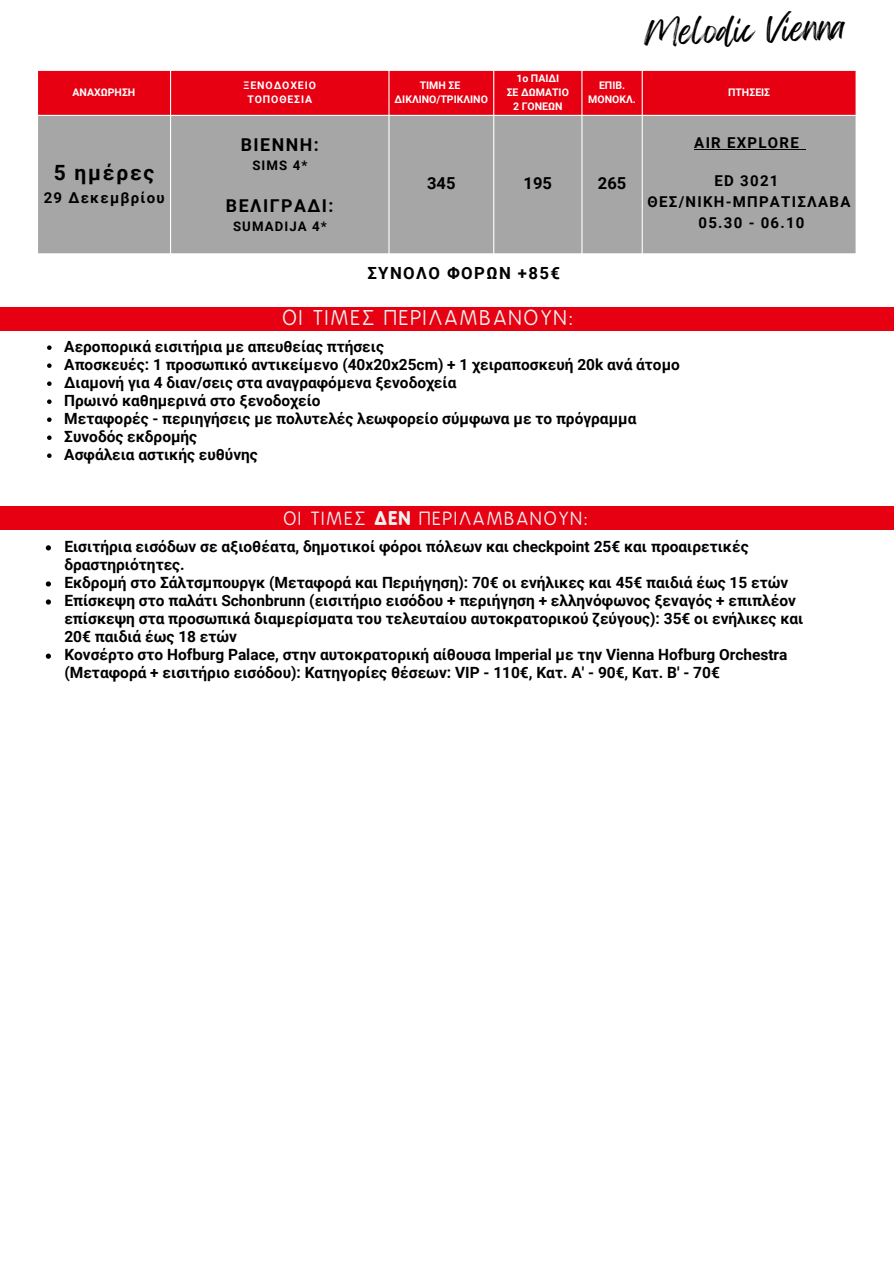
<style>
.page{position:relative;width:894px;height:1264px;background:#fff}
.page>*{position:absolute;margin:0;border:0;box-sizing:border-box;transform-origin:0 0}
.t1{font:29.55px "Feeling Passionate";color:#000}
.t2{font:700 21px "Roboto";letter-spacing:.085em;color:#000}
.t3{font:20.25px "B Preplay";letter-spacing:.085em;color:#efefef}
.t4{font:18px "B Preplay";letter-spacing:.085em;color:#efefef}
.t5{font:700 17.7px "Roboto";letter-spacing:.085em;color:#000}
.t6{font:700 16.8px "Roboto";letter-spacing:.085em;color:#000}
.t7{font:700 16.5px "Roboto";color:#000}
.t8{font:700 15.45px/18px "Roboto";color:#000}
.t9{font:700 15px "Roboto";letter-spacing:.085em;color:#000}
.t10{font:700 13.2px "Roboto";letter-spacing:.085em;color:#000}
.t11{font:700 10.5px "Roboto";color:#fff}
.t12{font:700 10.5px "Roboto";letter-spacing:.085em;color:#fff}
.s1{font-weight:700}
</style>
<div class="page">
<div style="left:38px;top:71px;width:817px;height:44px;background:#e60012"></div>
<div style="left:38px;top:116px;width:817px;height:137px;background:#a6a6a6"></div>
<hr style="left:694px;top:149px;width:105px;height:1px;background:#000">
<div style="left:0;top:307px;width:893px;height:24px;background:#e60012"></div>
<svg style="left:47px;top:345px;width:5px;height:5px"></svg>
<svg style="left:47px;top:363px;width:5px;height:5px"></svg>
<svg style="left:47px;top:381px;width:5px;height:5px"></svg>
<svg style="left:47px;top:399px;width:5px;height:5px"></svg>
<svg style="left:47px;top:417px;width:5px;height:5px"></svg>
<svg style="left:47px;top:435px;width:5px;height:5px"></svg>
<svg style="left:47px;top:453px;width:5px;height:5px"></svg>
<div style="left:0;top:506px;width:893px;height:23px;background:#e60012"></div>
<svg style="left:46px;top:545px;width:5px;height:5px"></svg>
<svg style="left:46px;top:581px;width:5px;height:5px"></svg>
<svg style="left:46px;top:599px;width:5px;height:5px"></svg>
<svg style="left:46px;top:653px;width:5px;height:5px"></svg>
<h1 class="t11" style="left:73px;top:87px;width:64px">ΑΝΑΧΩΡΗΣΗ</h1>
<p class="t2" style="left:54px;top:161px;width:102px">5 ημέρες</p>
<p class="t9" style="left:44px;top:189px;width:122px">29 Δεκεμβρίου</p>
<p class="t12" style="left:243px;top:80px;width:74px">ΞΕΝΟΔΟΧΕΙΟ</p>
<p class="t12" style="left:247px;top:94px;width:66px">ΤΟΠΟΘΕΣΙΑ</p>
<p class="t5" style="left:241px;top:134px;width:79px">ΒΙΕΝΝΗ:</p>
<p class="t10" style="left:252px;top:158px;width:57px">SIMS 4*</p>
<p class="t5" style="left:226px;top:196px;width:109px">ΒΕΛΙΓΡΑΔΙ:</p>
<p class="t10" style="left:233px;top:219px;width:95px">SUMADIJA 4*</p>
<p class="t11" style="left:419px;top:80px;width:42px">ΤΙΜΗ ΣΕ</p>
<p class="t11" style="left:394px;top:94px;width:95px">ΔΙΚΛIΝΟ/ΤΡΙΚΛΙΝΟ</p>
<p class="t11" style="left:516px;top:73px;width:44px">1ο ΠΑΙΔΙ</p>
<p class="t11" style="left:506px;top:87px;width:64px">ΣΕ ΔΩΜΑΤΙΟ</p>
<p class="t11" style="left:513px;top:101px;width:51px">2 ΓΟΝΕΩΝ</p>
<p class="t1" style="left:642px;top:9px;width:204px;rotate:-2deg">Melodic Vienna</p>
<p class="t11" style="left:599px;top:80px;width:28px">ΕΠΙΒ.</p>
<p class="t11" style="left:588px;top:94px;width:49px">ΜΟΝΟΚΛ.</p>
<p class="t11" style="left:727px;top:87px;width:44px">ΠΤΗΣΕΙΣ</p>
<p class="t7" style="left:427px;top:174px;width:30px">345</p>
<p class="t7" style="left:523px;top:174px;width:30px">195</p>
<p class="t7" style="left:597px;top:174px;width:30px">265</p>
<p class="t9" style="left:694px;top:134px;width:106px">AIR EXPLORE</p>
<p class="t9" style="left:714px;top:172px;width:65px">ΕD 3021</p>
<p class="t9" style="left:647px;top:193px;width:204px">ΘΕΣ/ΝΙΚΗ-ΜΠΡΑΤΙΣΛΑΒΑ</p>
<p class="t9" style="left:698px;top:214px;width:107px">05.30 - 06.10</p>
<p class="t6" style="left:367px;top:264px;width:194px">ΣΥΝΟΛΟ ΦΟΡΩΝ +85€</p>
<p class="t3" style="left:283px;top:307px;width:293px">ΟΙ ΤΙΜΕΣ ΠΕΡΙΛΑΜΒΑΝΟΥΝ:</p>
<h3 class="t8" style="left:64px;top:338px;width:321px">Αεροπορικά εισιτήρια με απευθείας πτήσεις</h3>
<p class="t8" style="left:64px;top:356px;width:617px">Αποσκευές: 1 προσωπικό αντικείμενο (40x20x25cm) + 1 χειραποσκευή 20k ανά άτομο</p>
<p class="t8" style="left:64px;top:374px;width:393px">Διαμονή για 4 διαν/σεις στα αναγραφόμενα ξενοδοχεία</p>
<p class="t8" style="left:64px;top:392px;width:258px">Πρωινό καθημερινά στο ξενοδοχείο</p>
<p class="t8" style="left:64px;top:410px;width:573px">Μεταφορές - περιηγήσεις με πολυτελές λεωφορείο σύμφωνα με το πρόγραμμα</p>
<p class="t8" style="left:64px;top:428px;width:134px">Συνοδός εκδρομής</p>
<p class="t8" style="left:64px;top:446px;width:195px">Ασφάλεια αστικής ευθύνης</p>
<p class="t4" style="left:284px;top:508px;width:306px">ΟΙ ΤΙΜΕΣ <span class="s1">ΔΕΝ</span> ΠΕΡΙΛΑΜΒΑΝΟΥΝ:</p>
<h3 class="t8" style="left:64px;top:537px;width:685px">Εισιτήρια εισόδων σε αξιοθέατα, δημοτικοί φόροι πόλεων και checkpoint 25€ και προαιρετικές δραστηριότητες.</h3>
<p class="t8" style="left:64px;top:573px;width:725px">Εκδρομή στο Σάλτσμπουργκ (Μεταφορά και Περιήγηση): 70€ οι ενήλικες και 45€ παιδιά έως 15 ετών</p>
<p class="t8" style="left:64px;top:591px;width:740px">Επίσκεψη στο παλάτι Schonbrunn (εισιτήριο εισόδου + περιήγηση + ελληνόφωνος ξεναγός + επιπλέον επίσκεψη στα προσωπικά διαμερίσματα του τελευταίου αυτοκρατορικού ζεύγους): 35€ οι ενήλικες και<br>20€ παιδιά έως 18 ετών</p>
<p class="t8" style="left:64px;top:645px;width:724px">Κονσέρτο στο Hofburg Palace, στην αυτοκρατορική αίθουσα Imperial με την Vienna Hofburg Orchestra (Μεταφορά + εισιτήριο εισόδου): Κατηγορίες θέσεων: VIP - 110€, Κατ. Α' - 90€, Κατ. B' - 70€</p>
</div>
